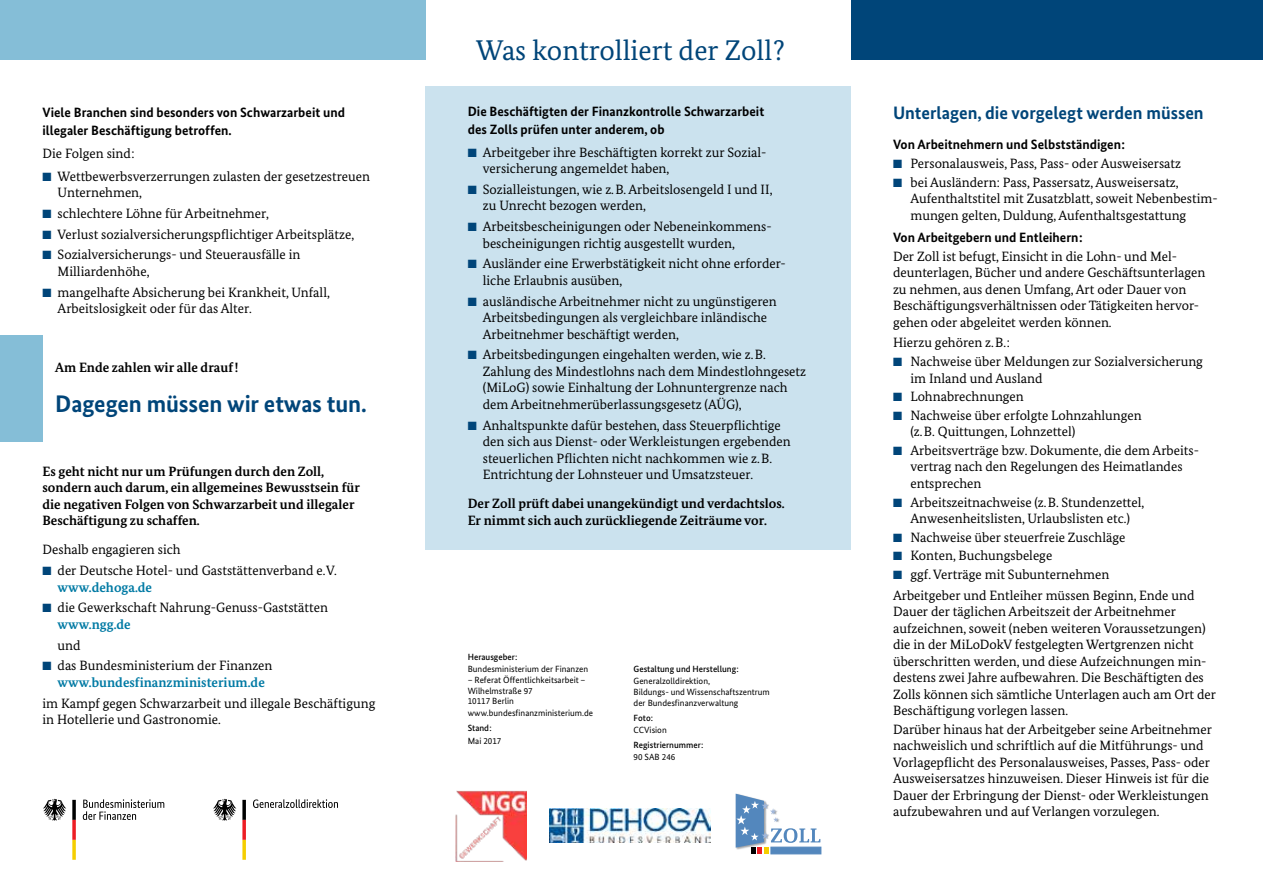
<style>
.page{position:relative;width:1263px;height:893px;background:#fff}
.page>*{position:absolute;margin:0;border:0;box-sizing:border-box;transform-origin:0 0}
.t1{font:28.5px "Bundes Serif";color:#004579}
.t2{font:700 24px "Bundes Sans";letter-spacing:-.005em;color:#004579}
.t3{font:700 18px "Bundes Sans";color:#004579}
.t4{font:13.5px/16.5px "Bundes Serif";color:#000}
.t5{font:700 13.5px/16.5px "Bundes Serif";color:#000}
.t6{font:700 13.5px/18px "Bundes Sans";color:#000}
.t7{font:9px/10.8px "Bundes Sans";color:#000}
.t8{font:500 9px "Bundes Sans";color:#000}
.s1{color:#004579}
.s2{font-weight:700;color:#007aa4}
</style>
<div class="page">
<div style="left:850px;top:0;width:413px;height:60px;background:#004579"></div>
<div style="left:425px;top:0;width:425px;height:550px;background:#cbe2ee"></div>
<div style="left:425px;top:0;width:425px;height:85px;background:#fff"></div>
<div style="left:0;top:0;width:425px;height:60px;background:#85bed7"></div>
<div style="left:0;top:335px;width:43px;height:107px;background:#85bed7"></div>
<img style="left:549px;top:808px;width:162px;height:35px">
<img style="left:735px;top:793px;width:50px;height:62px">
<div style="left:771px;top:847px;width:50px;height:7px;background:#5387bd"></div>
<svg style="left:736px;top:794px;width:84px;height:60px"></svg>
<img style="left:455px;top:790px;width:71px;height:71px">
<svg style="left:83px;top:799px;width:81px;height:21px"></svg>
<svg style="left:43px;top:799px;width:23px;height:22px"></svg>
<svg style="left:72px;top:800px;width:4px;height:60px"></svg>
<svg style="left:253px;top:799px;width:85px;height:9px"></svg>
<svg style="left:213px;top:799px;width:23px;height:22px"></svg>
<svg style="left:242px;top:800px;width:4px;height:60px"></svg>
<p class="t6" style="left:43px;top:103px;width:304px">Viele Branchen sind besonders von Schwarzarbeit und illegaler Beschäftigung betroffen.</p>
<p class="t4" style="left:43px;top:145px;width:94px">Die Folgen sind:</p>
<p class="t4" style="left:58px;top:168px;width:314px;text-indent:-15px"><span class="s1">■</span> Wettbewerbsverzerrungen zulasten der gesetzestreuen<br>Unternehmen,</p>
<p class="t4" style="left:43px;top:205px;width:228px"><span class="s1">■</span> schlechtere Löhne für Arbeitnehmer,</p>
<p class="t4" style="left:43px;top:226px;width:313px"><span class="s1">■</span> Verlust sozialversicherungspflichtiger Arbeitsplätze,</p>
<p class="t4" style="left:58px;top:246px;width:244px;text-indent:-15px"><span class="s1">■</span> Sozialversicherungs- und Steuerausfälle in<br>Milliardenhöhe,</p>
<p class="t4" style="left:58px;top:284px;width:274px;text-indent:-15px"><span class="s1">■</span> mangelhafte Absicherung bei Krankheit, Unfall,<br>Arbeitslosigkeit oder für das Alter.</p>
<p class="t5" style="left:55px;top:359px;width:185px">Am Ende zahlen wir alle drauf!</p>
<h2 class="t2" style="left:55px;top:389px;width:313px">Dagegen müssen wir etwas tun.</h2>
<p class="t5" style="left:43px;top:463px;width:319px">Es geht nicht nur um Prüfungen durch den Zoll, sondern auch darum, ein allgemeines Bewusstsein für die negativen Folgen von Schwarzarbeit und illegaler Beschäftigung zu schaffen.</p>
<p class="t4" style="left:43px;top:541px;width:140px">Deshalb engagieren sich</p>
<p class="t4" style="left:58px;top:562px;width:281px;text-indent:-15px"><span class="s1">■</span> der Deutsche Hotel- und Gaststättenverband e.V. <span class="s2">www.dehoga.de</span></p>
<p class="t4" style="left:58px;top:599px;width:272px;text-indent:-15px"><span class="s1">■</span> die Gewerkschaft Nahrung-Genuss-Gaststätten <span class="s2">www.ngg.de</span></p>
<p class="t4" style="left:58px;top:637px;width:25px">und</p>
<p class="t4" style="left:43px;top:657px;width:231px;text-align:center"><span class="s1">■</span> das Bundesministerium der Finanzen <span class="s2">www.bundesfinanzministerium.de</span></p>
<p class="t4" style="left:43px;top:695px;width:334px">im Kampf gegen Schwarzarbeit und illegale Beschäftigung in Hotellerie und Gastronomie.</p>
<h1 class="t1" style="left:476px;top:32px;width:310px">Was kontrolliert der Zoll?</h1>
<p class="t6" style="left:468px;top:102px;width:298px">Die Beschäftigten der Finanzkontrolle Schwarzarbeit des Zolls prüfen unter anderem, ob</p>
<p class="t4" style="left:483px;top:143px;width:284px;text-indent:-15px"><span class="s1">■</span> Arbeitgeber ihre Beschäftigten korrekt zur Sozial&shy;versicherung angemeldet haben,</p>
<p class="t4" style="left:483px;top:181px;width:291px;text-indent:-15px"><span class="s1">■</span> Sozialleistungen, wie z.B. Arbeitslosengeld I und II, zu Unrecht bezogen werden,</p>
<p class="t4" style="left:483px;top:218px;width:289px;text-indent:-15px"><span class="s1">■</span> Arbeitsbescheinigungen oder Nebeneinkommens&shy;bescheinigungen richtig ausgestellt wurden,</p>
<p class="t4" style="left:483px;top:255px;width:303px;text-indent:-15px"><span class="s1">■</span> Ausländer eine Erwerbstätigkeit nicht ohne erforder&shy;liche Erlaubnis ausüben,</p>
<p class="t4" style="left:483px;top:292px;width:295px;text-indent:-15px"><span class="s1">■</span> ausländische Arbeitnehmer nicht zu ungünstigeren<br>Arbeitsbedingungen als vergleichbare inländische<br>Arbeitnehmer beschäftigt werden,</p>
<p class="t4" style="left:483px;top:346px;width:325px;text-indent:-15px"><span class="s1">■</span> Arbeitsbedingungen eingehalten werden, wie z.B.<br>Zahlung des Mindestlohns nach dem Mindestlohngesetz (MiLoG) sowie Einhaltung der Lohnuntergrenze nach dem Arbeitnehmerüberlassungsgesetz (AÜG),</p>
<p class="t4" style="left:483px;top:416px;width:309px;text-indent:-15px"><span class="s1">■</span> Anhaltspunkte dafür bestehen, dass Steuerpflichtige den sich aus Dienst- oder Werkleistungen ergebenden steuerlichen Pflichten nicht nachkommen wie z.B.<br>Entrichtung der Lohnsteuer und Umsatzsteuer.</p>
<p class="t5" style="left:468px;top:495px;width:318px">Der Zoll prüft dabei unangekündigt und verdachtslos.<br>Er nimmt sich auch zurückliegende Zeiträume vor.</p>
<p class="t8" style="left:468px;top:651px;width:51px">Herausgeber:</p>
<p class="t7" style="left:468px;top:663px;width:122px">Bundesministerium der Finanzen</p>
<p class="t7" style="left:468px;top:674px;width:119px">– Referat Öffentlichkeitsarbeit –<br>Wilhelmstraße 97<br>10117 Berlin</p>
<p class="t7" style="left:468px;top:708px;width:127px">www.bundesfinanzministerium.de</p>
<p class="t8" style="left:468px;top:723px;width:26px">Stand:</p>
<p class="t7" style="left:468px;top:735px;width:35px">Mai 2017</p>
<p class="t8" style="left:634px;top:663px;width:107px">Gestaltung und Herstellung:</p>
<p class="t7" style="left:634px;top:675px;width:138px">Generalzolldirektion,<br>Bildungs- und Wissenschaftszentrum der Bundesfinanzverwaltung</p>
<p class="t8" style="left:634px;top:712px;width:21px">Foto:</p>
<p class="t7" style="left:634px;top:724px;width:35px">CCVision</p>
<p class="t8" style="left:634px;top:739px;width:71px">Registriernummer:</p>
<p class="t7" style="left:634px;top:751px;width:43px">90 SAB 246</p>
<h3 class="t3" style="left:893px;top:102px;width:312px">Unterlagen, die vorgelegt werden müssen</h3>
<p class="t6" style="left:893px;top:136px;width:234px">Von Arbeitnehmern und Selbstständigen:</p>
<p class="t4" style="left:893px;top:155px;width:290px"><span class="s1">■</span> Personalausweis, Pass, Pass- oder Ausweisersatz</p>
<p class="t4" style="left:910px;top:174px;width:309px;text-indent:-17px"><span class="s1">■</span> bei Ausländern: Pass, Passersatz, Ausweisersatz,<br>Aufenthaltstitel mit Zusatzblatt, soweit Nebenbestim&shy;mungen gelten, Duldung, Aufenthaltsgestattung</p>
<p class="t6" style="left:893px;top:228px;width:191px">Von Arbeitgebern und Entleihern:</p>
<p class="t4" style="left:893px;top:248px;width:314px">Der Zoll ist befugt, Einsicht in die Lohn- und Mel&shy;deunterlagen, Bücher und andere Geschäftsunterlagen zu nehmen, aus denen Umfang, Art oder Dauer von Beschäftigungsverhältnissen oder Tätigkeiten hervor&shy;gehen oder abgeleitet werden können.</p>
<p class="t4" style="left:893px;top:334px;width:118px">Hierzu gehören z.B.:</p>
<p class="t4" style="left:910px;top:353px;width:294px;text-indent:-17px"><span class="s1">■</span> Nachweise über Meldungen zur Sozialversicherung im Inland und Ausland</p>
<p class="t4" style="left:893px;top:388px;width:132px"><span class="s1">■</span> Lohnabrechnungen</p>
<p class="t4" style="left:910px;top:407px;width:233px;text-indent:-17px"><span class="s1">■</span> Nachweise über erfolgte Lohnzahlungen (z.B. Quittungen, Lohnzettel)</p>
<p class="t4" style="left:910px;top:442px;width:288px;text-indent:-17px"><span class="s1">■</span> Arbeitsverträge bzw. Dokumente, die dem Arbeits&shy;vertrag nach den Regelungen des Heimatlandes entsprechen</p>
<p class="t4" style="left:893px;top:493px;width:253px;text-align:center"><span class="s1">■</span> Arbeitszeitnachweise (z.B. Stundenzettel,<br>Anwesenheitslisten, Urlaubslisten etc.)</p>
<p class="t4" style="left:893px;top:529px;width:234px"><span class="s1">■</span> Nachweise über steuerfreie Zuschläge</p>
<p class="t4" style="left:893px;top:547px;width:161px"><span class="s1">■</span> Konten, Buchungsbelege</p>
<p class="t4" style="left:893px;top:564px;width:303px;line-height:20.7px"><span class="s1">■</span> ggf. Verträge mit Subunternehmen<br>Arbeitgeber und Entleiher müssen Beginn, Ende und</p>
<p class="t4" style="left:893px;top:603px;width:325px">Dauer der täglichen Arbeitszeit der Arbeitnehmer aufzeichnen, soweit (neben weiteren Voraussetzungen) die in der MiLoDokV festgelegten Wertgrenzen nicht überschritten werden, und diese Aufzeichnungen min&shy;destens zwei Jahre aufbewahren. Die Beschäftigten des Zolls können sich sämtliche Unterlagen auch am Ort der Beschäftigung vorlegen lassen.</p>
<p class="t4" style="left:893px;top:721px;width:320px">Darüber hinaus hat der Arbeitgeber seine Arbeitnehmer nachweislich und schriftlich auf die Mitführungs- und Vorlagepflicht des Personalausweises, Passes, Pass- oder Ausweisersatzes hinzuweisen. Dieser Hinweis ist für die Dauer der Erbringung der Dienst- oder Werkleistungen aufzubewahren und auf Verlangen vorzulegen.</p>
</div>
